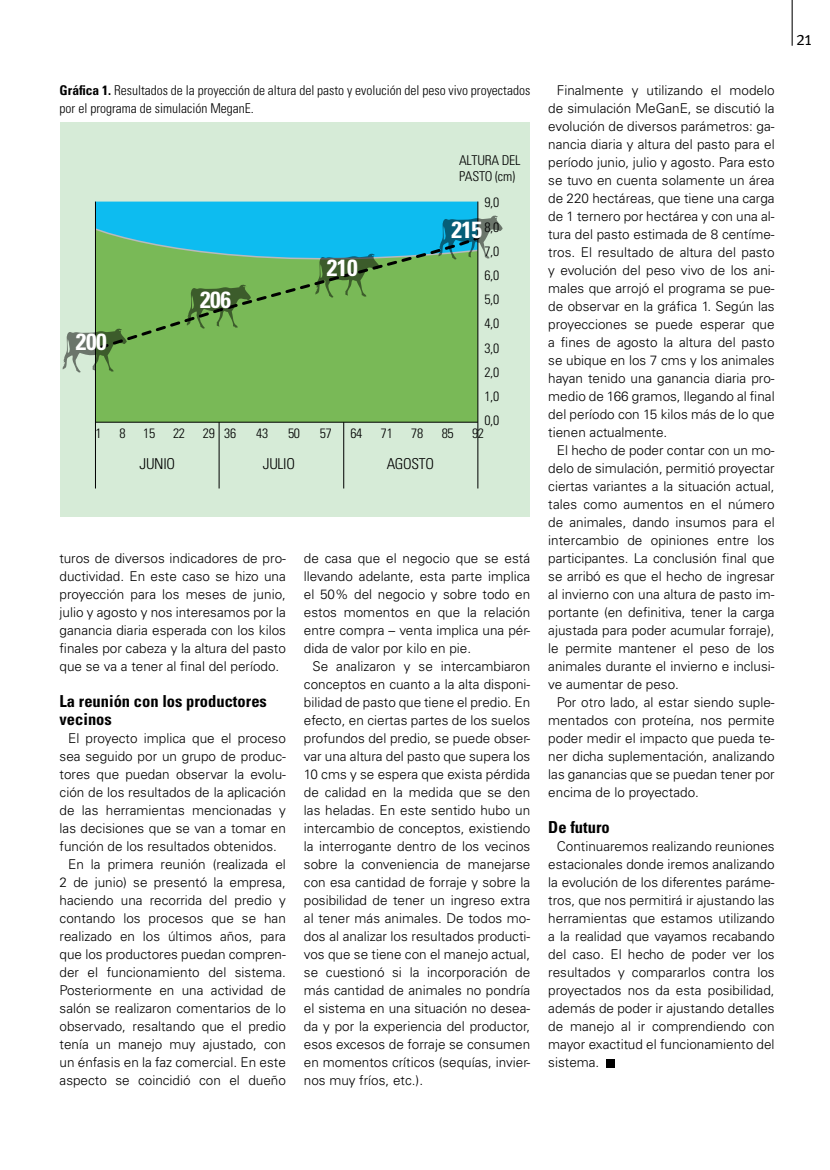
<style>
.page{position:relative;width:830px;height:1170px;background:#fff}
.page>*{position:absolute;margin:0;border:0;box-sizing:border-box;transform-origin:0 0}
.t1{font:700 condensed 23.4px "Univers LT Std";letter-spacing:-.02em;color:#fff}
.t2{font:19.5px "Meta Cond";color:#000}
.t3{font:700 condensed 16.5px/18px "Univers LT Std";color:#000}
.t4{font:300 condensed 15px "Univers LT Std";letter-spacing:-.02em;color:#000}
.t5{font:300 13.5px/18px "Univers LT Std";color:#000;text-align:justify}
.t6{font:300 condensed 13.5px/24.2px "Univers LT Std";color:#000}
.t7{font:300 condensed 13.5px/16.2px "Univers LT Std";letter-spacing:-.02em;color:#000}
.s1{font-weight:700}
</style>
<div class="page">
<hr style="left:791px;top:0;width:1px;height:46px;background:#000">
<div style="left:60px;top:122px;width:469px;height:394px;background:#d6ebd7"></div>
<div style="left:606px;top:1058px;width:8px;height:9px;background:#000"></div>
<div style="left:96px;top:372px;width:381px;height:49px;background:#79b957"></div>
<hr style="left:95px;top:201px;width:1px;height:287px;background:#000">
<hr style="left:477px;top:201px;width:1px;height:287px;background:#000">
<hr style="left:95px;top:421px;width:382px;height:1px;background:#000">
<hr style="left:218px;top:422px;width:1px;height:66px;background:#000">
<hr style="left:343px;top:422px;width:1px;height:66px;background:#000">
<svg style="left:63px;top:201px;width:439px;height:171px;background:#64b788"></svg>
<p class="t6" style="left:60px;top:81px;width:472px;line-height:18px"><span class="s1">Gráfica 1.</span> Resultados de la proyección de altura del pasto y evolución del peso vivo proyectados por el programa de simulación MeganE.</p>
<p class="t7" style="left:459px;top:152px;width:63px">ALTURA DEL<br>PASTO (cm)</p>
<p class="t6" style="left:484px;top:190px;width:16px;text-align:justify">9,0<br>8,0<br>7,0<br>6,0<br>5,0<br>4,0<br>3,0<br>2,0<br>1,0<br>0,0</p>
<h1 class="t1" style="left:451px;top:216px;width:32px">215</h1>
<h1 class="t1" style="left:326px;top:254px;width:32px">210</h1>
<h1 class="t1" style="left:200px;top:285px;width:32px">206</h1>
<h1 class="t1" style="left:76px;top:327px;width:32px">200</h1>
<p class="t6" style="left:95px;top:421px;width:8px">1</p>
<p class="t6" style="left:119px;top:421px;width:8px">8</p>
<p class="t6" style="left:143px;top:421px;width:14px">15</p>
<p class="t6" style="left:173px;top:421px;width:14px">22</p>
<p class="t6" style="left:203px;top:421px;width:35px">29 36</p>
<p class="t6" style="left:256px;top:421px;width:14px">43</p>
<p class="t6" style="left:288px;top:421px;width:14px">50</p>
<p class="t6" style="left:320px;top:421px;width:14px">57</p>
<p class="t6" style="left:350px;top:421px;width:14px">64</p>
<p class="t6" style="left:380px;top:421px;width:14px">71</p>
<p class="t6" style="left:411px;top:421px;width:14px">78</p>
<p class="t6" style="left:441px;top:421px;width:14px">85</p>
<p class="t6" style="left:472px;top:421px;width:14px">92</p>
<p class="t4" style="left:139px;top:454px;width:37px">JUNIO</p>
<p class="t4" style="left:263px;top:454px;width:34px">JULIO</p>
<p class="t4" style="left:386px;top:454px;width:49px">AGOSTO</p>
<p class="t5" style="left:60px;top:549px;width:228px">turos de diversos indicadores de pro&shy;ductividad. En este caso se hizo una proyección para los meses de junio, julio y agosto y nos interesamos por la ganancia diaria esperada con los kilos finales por cabeza y la altura del pasto que se va a tener al final del período.</p>
<p class="t3" style="left:60px;top:692px;width:209px">La reunión con los productores vecinos</p>
<p class="t5" style="left:68px;top:729px;width:219px">El proyecto implica que el proceso</p>
<p class="t5" style="left:60px;top:747px;width:228px">sea seguido por un grupo de produc-</p>
<p class="t5" style="left:60px;top:765px;width:228px">tores que puedan observar la evolu-</p>
<p class="t5" style="left:60px;top:783px;width:228px">ción de los resultados de la aplicación</p>
<p class="t5" style="left:60px;top:801px;width:228px">de las herramientas mencionadas y</p>
<p class="t5" style="left:60px;top:819px;width:228px">las decisiones que se van a tomar en</p>
<p class="t5" style="left:60px;top:837px;width:219px">función de los resultados obtenidos.</p>
<p class="t5" style="left:68px;top:855px;width:219px">En la primera reunión (realizada el</p>
<p class="t5" style="left:60px;top:873px;width:228px">2 de junio) se presentó la empresa,</p>
<p class="t5" style="left:60px;top:891px;width:228px">haciendo una recorrida del predio y</p>
<p class="t5" style="left:60px;top:909px;width:228px">contando los procesos que se han</p>
<p class="t5" style="left:60px;top:927px;width:228px">realizado en los últimos años, para</p>
<p class="t5" style="left:60px;top:945px;width:228px">que los productores puedan compren-</p>
<p class="t5" style="left:60px;top:963px;width:228px">der el funcionamiento del sistema.</p>
<p class="t5" style="left:60px;top:981px;width:228px">Posteriormente en una actividad de</p>
<p class="t5" style="left:60px;top:999px;width:228px">salón se realizaron comentarios de lo</p>
<p class="t5" style="left:60px;top:1017px;width:228px">observado, resaltando que el predio</p>
<p class="t5" style="left:60px;top:1035px;width:228px">tenía un manejo muy ajustado, con</p>
<p class="t5" style="left:60px;top:1053px;width:228px">un énfasis en la faz comercial. En este</p>
<p class="t5" style="left:60px;top:1071px;width:228px">aspecto se coincidió con el dueño</p>
<p class="t5" style="left:304px;top:549px;width:228px">de casa que el negocio que se está llevando adelante, esta parte implica el 50% del negocio y sobre todo en estos momentos en que la relación entre compra – venta implica una pér&shy;dida de valor por kilo en pie.</p>
<p class="t5" style="left:304px;top:657px;width:228px;text-indent:9px">Se analizaron y se intercambiaron conceptos en cuanto a la alta disponi&shy;bilidad de pasto que tiene el predio. En efecto, en ciertas partes de los suelos profundos del predio, se puede obser&shy;var una altura del pasto que supera los 10 cms y se espera que exista pérdida de calidad en la medida que se den las heladas. En este sentido hubo un intercambio de conceptos, existiendo la interrogante dentro de los vecinos sobre la conveniencia de manejarse con esa cantidad de forraje y sobre la posibilidad de tener un ingreso extra al tener más animales. De todos mo&shy;dos al analizar los resultados producti&shy;vos que se tiene con el manejo actual, se cuestionó si la incorporación de más cantidad de animales no pondría el sistema en una situación no desea&shy;da y por la experiencia del productor, esos excesos de forraje se consumen en momentos críticos (sequías, invier&shy;nos muy fríos, etc.).</p>
<p class="t5" style="left:548px;top:81px;width:228px;text-indent:9px">Finalmente y utilizando el modelo de simulación MeGanE, se discutió la evolución de diversos parámetros: ga&shy;nancia diaria y altura del pasto para el período junio, julio y agosto. Para esto se tuvo en cuenta solamente un área de 220 hectáreas, que tiene una carga de 1 ternero por hectárea y con una al&shy;tura del pasto estimada de 8 centíme&shy;tros. El resultado de altura del pasto y evolución del peso vivo de los ani&shy;males que arrojó el programa se pue&shy;de observar en la gráfica 1. Según las proyecciones se puede esperar que a fines de agosto la altura del pasto se ubique en los 7 cms y los animales hayan tenido una ganancia diaria pro&shy;medio de 166 gramos, llegando al final del período con 15 kilos más de lo que tienen actualmente.</p>
<p class="t5" style="left:548px;top:441px;width:228px;text-indent:9px">El hecho de poder contar con un mo&shy;delo de simulación, permitió proyectar ciertas variantes a la situación actual, tales como aumentos en el número de animales, dando insumos para el intercambio de opiniones entre los participantes. La conclusión final que se arribó es que el hecho de ingresar al invierno con una altura de pasto im&shy;portante (en definitiva, tener la carga ajustada para poder acumular forraje), le permite mantener el peso de los animales durante el invierno e inclusi&shy;ve aumentar de peso.</p>
<p class="t5" style="left:548px;top:693px;width:228px;text-indent:9px">Por otro lado, al estar siendo suple&shy;mentados con proteína, nos permite poder medir el impacto que pueda te&shy;ner dicha suplementación, analizando las ganancias que se puedan tener por encima de lo proyectado.</p>
<p class="t3" style="left:548px;top:818px;width:63px">De futuro</p>
<p class="t5" style="left:548px;top:837px;width:228px;text-indent:9px">Continuaremos realizando reuniones estacionales donde iremos analizando la evolución de los diferentes paráme&shy;tros, que nos permitirá ir ajustando las herramientas que estamos utilizando a la realidad que vayamos recabando del caso. El hecho de poder ver los resultados y compararlos contra los proyectados nos da esta posibilidad, además de poder ir ajustando detalles de manejo al ir comprendiendo con mayor exactitud el funcionamiento del sistema.</p>
<h2 class="t2" style="left:795px;top:28px;width:17px">21</h2>
</div>
